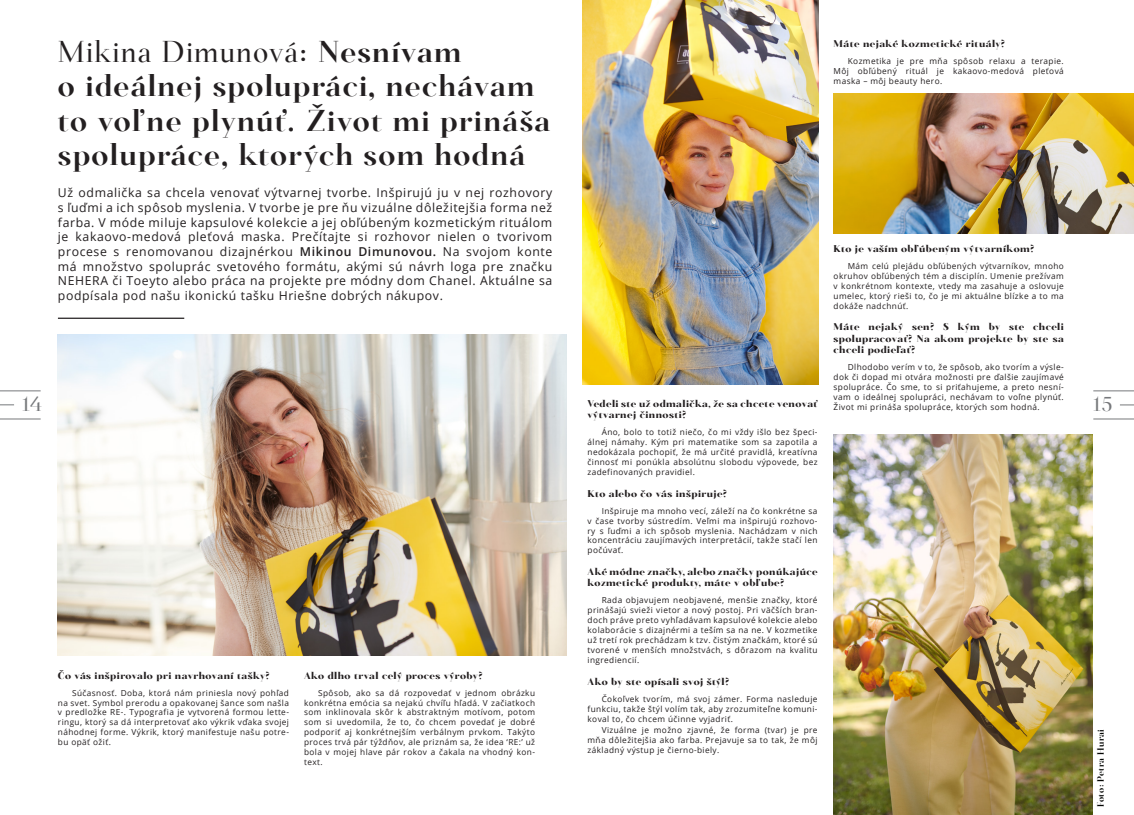
<style>
.page{position:relative;width:1134px;height:815px;background:#fff}
.page>*{position:absolute;margin:0;border:0;box-sizing:border-box;transform-origin:0 0}
.Headlines{font:600 28.75px/34.5px "Salinas";letter-spacing:.05em;color:#231f20}
.t1{font:20px "Salinas";color:#76787b}
.subheadlines{font:12.25px/14.8px "Open Sans";letter-spacing:.05em;color:#231f20;text-align:justify}
.clanky-headlines{font:700 9.38px/11.2px "Salinas";letter-spacing:.05em;color:#231f20}
.img-heading{font:600 8.75px "Salinas";letter-spacing:.05em;color:#040503}
.clanky{font:8.25px/9.9px "Open Sans";letter-spacing:.05em;color:#231f20;text-align:justify}
.s1{font-weight:400}
.s2{font-weight:600}
</style>
<div class="page">
<svg style="left:0;top:405px;width:14px;height:1px"></svg>
<hr style="left:0;top:391px;width:41px;height:1px;background:#76787b">
<hr style="left:0;top:419px;width:41px;height:1px;background:#76787b">
<svg style="left:1120px;top:405px;width:14px;height:1px"></svg>
<hr style="left:1093px;top:391px;width:41px;height:1px;background:#76787b">
<hr style="left:1093px;top:419px;width:41px;height:1px;background:#76787b">
<hr style="left:58px;top:318px;width:126px;height:1px;background:#231f20">
<img style="left:58px;top:335px;width:509px;height:321px">
<img style="left:582px;top:0;width:237px;height:384px">
<img style="left:834px;top:434px;width:258px;height:381px">
<img style="left:834px;top:94px;width:300px;height:139px">
<p class="clanky-headlines" style="left:834px;top:38px;width:173px">Máte nejaké kozmetické rituály?</p>
<p class="clanky" style="left:834px;top:56px;width:232px;text-indent:14px">Kozmetika je pre mňa spôsob relaxu a terapie.<br>Môj obľúbený rituál je kakaovo-medová pleťová maska – môj beauty hero.</p>
<p class="Headlines" style="left:58px;top:35px;width:494px"><span class="s1">Mikina Dimunová:</span> Nesnívam<br>o ideálnej spolupráci, nechávam to voľne plynúť. Život mi prináša spolupráce, ktorých som hodná</p>
<p class="subheadlines" style="left:58px;top:185px;width:496px">Už odmalička sa chcela venovať výtvarnej tvorbe. Inšpirujú ju v nej rozhovory s ľuďmi a ich spôsob myslenia. V tvorbe je pre ňu vizuálne dôležitejšia forma než farba. V móde miluje kapsulové kolekcie a jej obľúbeným kozmetickým rituálom je kakaovo-medová pleťová maska. Prečítajte si rozhovor nielen o tvorivom procese s renomovanou dizajnérkou <span class="s2">Mikinou Dimunovou.</span> Na svojom konte má množstvo spoluprác svetového formátu, akými sú návrh loga pre značku NEHERA či Toeyto alebo práca na projekte pre módny dom Chanel. Aktuálne sa podpísala pod našu ikonickú tašku Hriešne dobrých nákupov.</p>
<p class="clanky-headlines" style="left:834px;top:243px;width:202px">Kto je vaším obľúbeným výtvarníkom?</p>
<p class="clanky" style="left:834px;top:261px;width:232px;text-indent:14px">Mám celú plejádu obľúbených výtvarníkov, mnoho okruhov obľúbených tém a disciplín. Umenie prežívam v konkrétnom kontexte, vtedy ma zasahuje a oslovuje umelec, ktorý rieši to, čo je mi aktuálne blízke a to ma dokáže nadchnúť.</p>
<p class="clanky-headlines" style="left:834px;top:322px;width:232px;text-align:justify">Máte nejaký sen? S kým by ste chceli spolupracovať? Na akom projekte by ste sa chceli podieľať?</p>
<p class="clanky" style="left:834px;top:362px;width:232px;text-indent:14px">Dlhodobo verím v to, že spôsob, ako tvorím a výsle&shy;dok či dopad mi otvára možnosti pre ďalšie zaujímavé spolupráce. Čo sme, to si priťahujeme, a preto nesní&shy;vam o ideálnej spolupráci, nechávam to voľne plynúť.<br>Život mi prináša spolupráce, ktorých som hodná.</p>
<h2 class="t1" style="left:21px;top:393px;width:22px">14</h2>
<h2 class="t1" style="left:1092px;top:393px;width:22px">15</h2>
<p class="clanky-headlines" style="left:587px;top:398px;width:231px">Vedeli ste už odmalička, že sa chcete venovať výtvarnej činnosti?</p>
<p class="clanky" style="left:587px;top:427px;width:232px;text-indent:14px">Áno, bolo to totiž niečo, čo mi vždy išlo bez špeci&shy;álnej námahy. Kým pri matematike som sa zapotila a nedokázala pochopiť, že má určité pravidlá, kreatívna činnosť mi ponúkla absolútnu slobodu výpovede, bez zadefinovaných pravidiel.</p>
<p class="clanky-headlines" style="left:587px;top:488px;width:141px">Kto alebo čo vás inšpiruje?</p>
<p class="clanky" style="left:587px;top:506px;width:232px;text-indent:14px">Inšpiruje ma mnoho vecí, záleží na čo konkrétne sa v čase tvorby sústredím. Veľmi ma inšpirujú rozhovo&shy;ry s ľuďmi a ich spôsob myslenia. Nachádzam v nich koncentráciu zaujímavých interpretácií, takže stačí len počúvať.</p>
<p class="clanky-headlines" style="left:587px;top:566px;width:231px">Aké módne značky, alebo značky ponúkajúce kozmetické produkty, máte v obľube?</p>
<p class="clanky" style="left:587px;top:595px;width:232px;text-indent:14px">Rada objavujem neobjavené, menšie značky, ktoré prinášajú svieži vietor a nový postoj. Pri väčších bran&shy;doch práve preto vyhľadávam kapsulové kolekcie alebo kolaborácie s dizajnérmi a teším sa na ne. V kozmetike už tretí rok prechádzam k tzv. čistým značkám, ktoré sú tvorené v menších množstvách, s dôrazom na kvalitu ingrediencií.</p>
<p class="clanky-headlines" style="left:587px;top:676px;width:143px">Ako by ste opísali svoj štýl?</p>
<p class="clanky" style="left:587px;top:694px;width:232px;text-indent:14px">Čokoľvek tvorím, má svoj zámer. Forma nasleduje funkciu, takže štýl volím tak, aby zrozumiteľne komuni&shy;koval to, čo chcem účinne vyjadriť.</p>
<p class="clanky" style="left:587px;top:725px;width:232px;text-indent:14px">Vizuálne je možno zjavné, že forma (tvar) je pre mňa dôležitejšia ako farba. Prejavuje sa to tak, že môj základný výstup je čierno-biely.</p>
<p class="clanky-headlines" style="left:58px;top:670px;width:213px">Čo vás inšpirovalo pri navrhovaní tašky?</p>
<p class="clanky" style="left:58px;top:687px;width:233px;text-indent:14px">Súčasnosť. Doba, ktorá nám priniesla nový pohľad na svet. Symbol prerodu a opakovanej šance som našla v predložke RE-. Typografia je vytvorená formou lette&shy;ringu, ktorý sa dá interpretovať ako výkrik vďaka svojej náhodnej forme. Výkrik, ktorý manifestuje našu potre&shy;bu opäť ožiť.</p>
<p class="clanky-headlines" style="left:304px;top:670px;width:180px">Ako dlho trval celý proces výroby?</p>
<p class="clanky" style="left:304px;top:687px;width:233px;text-indent:14px">Spôsob, ako sa dá rozpovedať v jednom obrázku konkrétna emócia sa nejakú chvíľu hľadá. V začiatkoch som inklinovala skôr k abstraktným motívom, potom som si uvedomila, že to, čo chcem povedať je dobré podporiť aj konkrétnejším verbálnym prvkom. Takýto proces trvá pár týždňov, ale priznám sa, že idea ‘RE:’ už bola v mojej hlave pár rokov a čakala na vhodný kon&shy;text.</p>
<p class="img-heading" style="left:1096px;top:807px;width:79px;rotate:-90deg">Foto: Petra Hurai</p>
</div>
